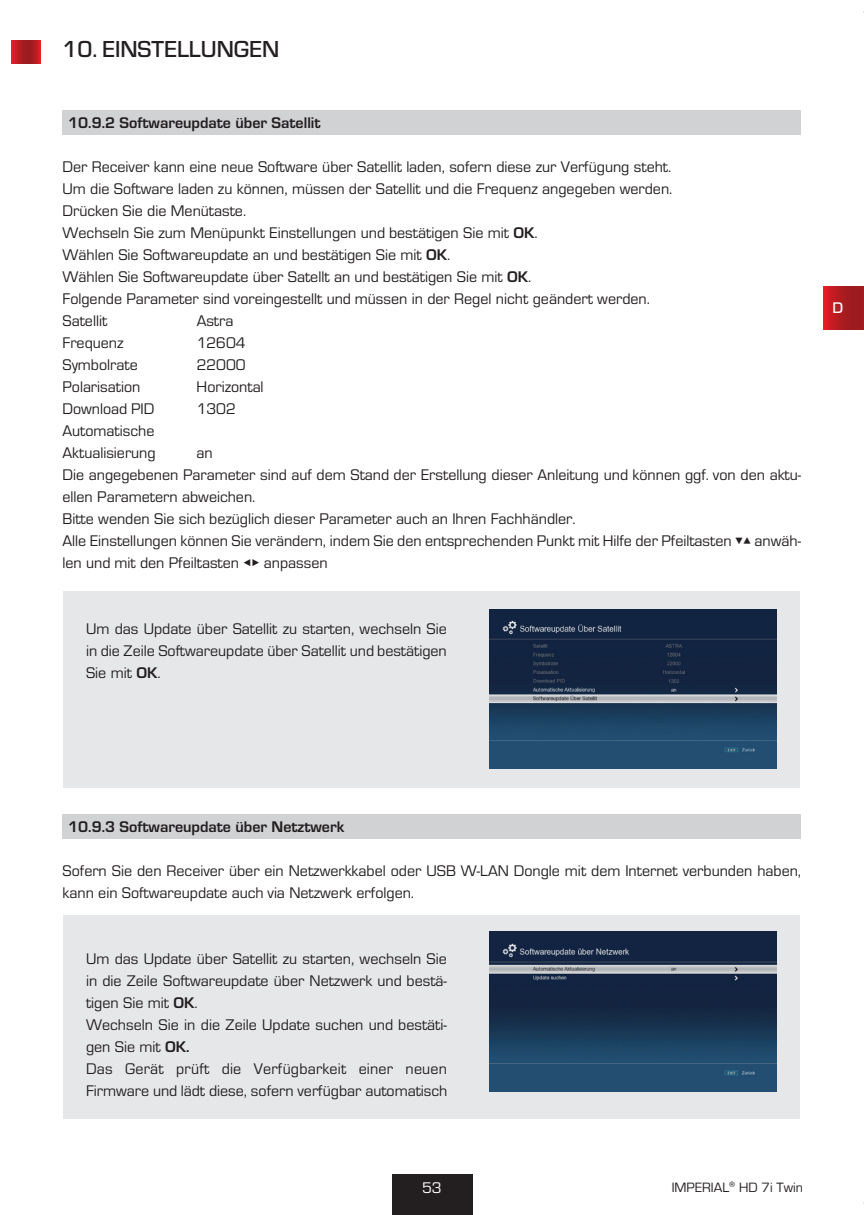
<style>
.page{position:relative;width:864px;height:1215px;background:#fff}
.page>*{position:absolute;margin:0;border:0;box-sizing:border-box;transform-origin:0 0}
.t1{font:500 24px "Eurostile OT";color:#231f20}
.t2{font:16px/22px "Eurostile OT";color:#231f20}
.t3{font:700 16px "Eurostile OT";color:#231f20}
.t4{font:16px "Eurostile OT";color:#fff}
.t5{font:500 16px "Eurostile OT";color:#fff}
.t6{font:14px "Eurostile OT";color:#231f20}
.s1{font-weight:700}
</style>
<div class="page">
<svg style="left:823px;top:286px;width:40px;height:43px;background:#b31b20"></svg>
<div style="left:391px;top:1174px;width:81px;height:40px;background:#231f20"></div>
<svg style="left:12px;top:40px;width:28px;height:24px"></svg>
<div style="left:62px;top:110px;width:738px;height:25px;background:#d1d2d4"></div>
<div style="left:62px;top:814px;width:738px;height:25px;background:#d1d2d4"></div>
<div style="left:64px;top:591px;width:735px;height:197px;background:#e6e7e9"></div>
<img style="left:489px;top:609px;width:287px;height:159px">
<div style="left:64px;top:915px;width:735px;height:203px;background:#e6e7e9"></div>
<img style="left:489px;top:931px;width:287px;height:160px">
<h1 class="t1" style="left:62px;top:36px;width:218px">10. EINSTELLUNGEN</h1>
<p class="t3" style="left:68px;top:114px;width:254px">10.9.2 Softwareupdate über Satellit</p>
<p class="t2" style="left:62px;top:156px;width:611px">Der Receiver kann eine neue Software über Satellit laden, sofern diese zur Verfügung steht.<br>Um die Software laden zu können, müssen der Satellit und die Frequenz angegeben werden.<br>Drücken Sie die Menütaste.<br>Wechseln Sie zum Menüpunkt Einstellungen und bestätigen Sie mit <span class="s1">OK</span>.<br>Wählen Sie Softwareupdate an und bestätigen Sie mit <span class="s1">OK</span>.<br>Wählen Sie Softwareupdate über Satellt an und bestätigen Sie mit <span class="s1">OK</span>.<br>Folgende Parameter sind voreingestellt und müssen in der Regel nicht geändert werden.<br>Satellit</p>
<p class="t2" style="left:196px;top:310px;width:38px">Astra</p>
<p class="t2" style="left:62px;top:332px;width:62px">Frequenz</p>
<p class="t2" style="left:196px;top:332px;width:51px">12604</p>
<p class="t2" style="left:62px;top:354px;width:77px">Symbolrate</p>
<p class="t2" style="left:196px;top:354px;width:51px">22000</p>
<p class="t2" style="left:62px;top:376px;width:79px">Polarisation</p>
<p class="t2" style="left:196px;top:376px;width:68px">Horizontal</p>
<p class="t2" style="left:62px;top:398px;width:93px">Download PID</p>
<p class="t2" style="left:196px;top:398px;width:41px">1302</p>
<p class="t2" style="left:62px;top:420px;width:95px">Automatische<br>Aktualisierung</p>
<p class="t2" style="left:62px;top:442px;width:739px;text-indent:134px">an<br>Die angegebenen Parameter sind auf dem Stand der Erstellung dieser Anleitung und können ggf. von den aktu&shy;ellen Parametern abweichen.<br>Bitte wenden Sie sich bezüglich dieser Parameter auch an Ihren Fachhändler.<br>Alle Einstellungen können Sie verändern, indem Sie den entsprechenden Punkt mit Hilfe der Pfeiltasten ▾▴ anwäh&shy;len und mit den Pfeiltasten ◂▸ anpassen</p>
<p class="t2" style="left:86px;top:618px;width:362px;text-align:justify">Um das Update über Satellit zu starten, wechseln Sie in die Zeile Softwareupdate über Satellit und bestätigen Sie mit <span class="s1">OK</span>.</p>
<p class="t5" style="left:832px;top:298px;width:12px">D</p>
<p class="t3" style="left:68px;top:818px;width:278px">10.9.3 Softwareupdate über Netztwerk</p>
<p class="t2" style="left:62px;top:860px;width:739px">Sofern Sie den Receiver über ein Netzwerkkabel oder USB W-LAN Dongle mit dem Internet verbunden haben, kann ein Softwareupdate auch via Netzwerk erfolgen.</p>
<p class="t2" style="left:86px;top:948px;width:363px">Um das Update über Satellit zu starten, wechseln Sie in die Zeile Softwareupdate über Netzwerk und bestä&shy;tigen Sie mit <span class="s1">OK</span>.<br>Wechseln Sie in die Zeile Update suchen und bestäti&shy;gen Sie mit <span class="s1">OK.<br></span>Das Gerät prüft die Verfügbarkeit einer neuen Firmware und lädt diese, sofern verfügbar automatisch</p>
<p class="t4" style="left:422px;top:1178px;width:21px">53</p>
<p class="t6" style="left:671px;top:1179px;width:133px">IMPERIAL<sup>®</sup> HD 7i Twin</p>
</div>
